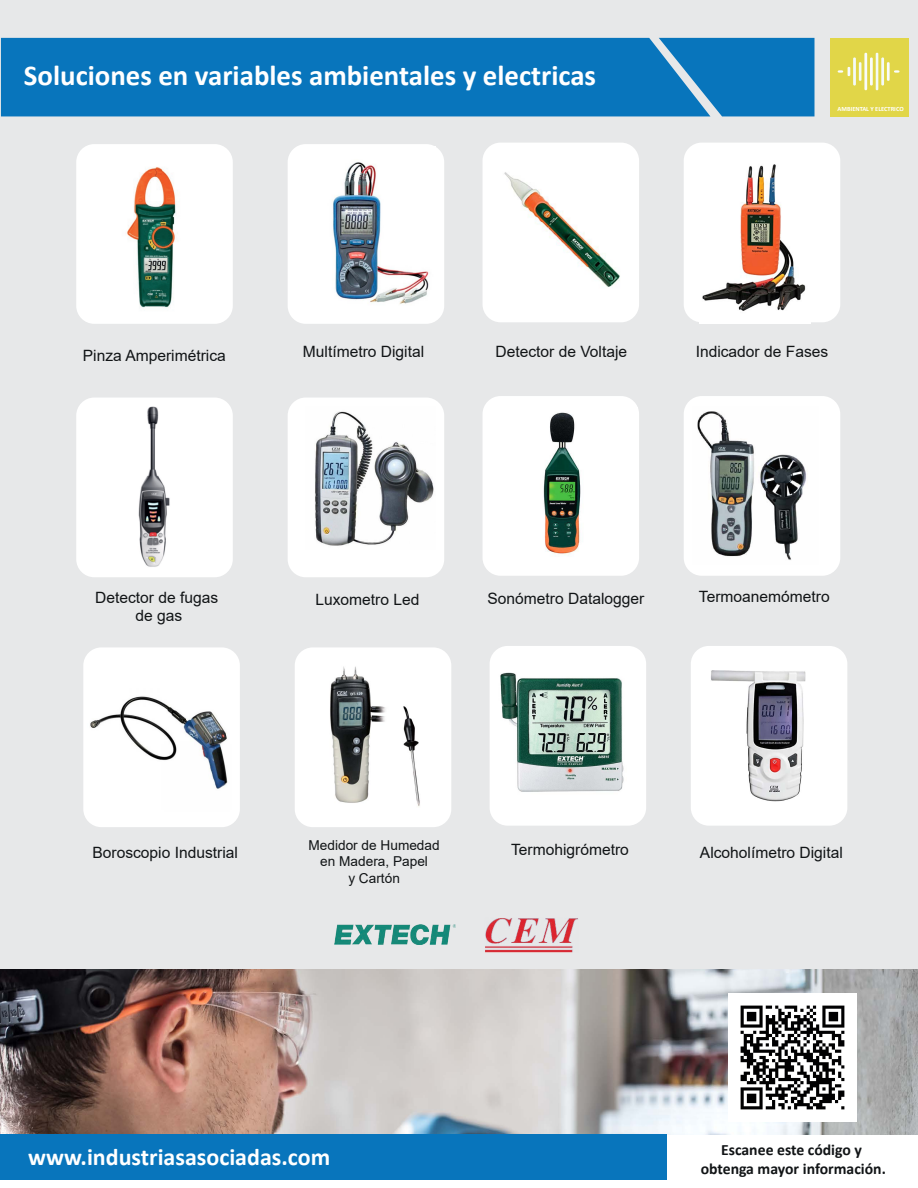
<style>
.page{position:relative;width:918px;height:1188px;background:#fff}
.page>*{position:absolute;margin:0;border:0;box-sizing:border-box;transform-origin:0 0}
.t1{font:700 28.8px "Calibri";color:#fff}
.t2{font:700 24px "Calibri";color:#fff}
.t3{font:700 15.75px/18.9px "Calibri";color:#111416;text-align:center}
.t4{font:15.6px/18.8px "Arial";color:#111416;text-align:center}
.t5{font:13.65px/16.4px "Arial";color:#111416;text-align:center}
.t6{font:700 6.45px "Calibri";color:#fff}
</style>
<div class="page">
<div style="left:1px;top:0;width:917px;height:971px;background:#e7e8e9"></div>
<img style="left:0;top:969px;width:918px;height:165px">
<div style="left:1px;top:38px;width:658px;height:78px;background:#0875bc"></div>
<svg style="left:659px;top:38px;width:156px;height:78px"></svg>
<div style="left:76px;top:144px;width:157px;height:180px;background:#fff;border-radius:18px"></div>
<div style="left:288px;top:144px;width:156px;height:180px;background:#fff;border-radius:18px"></div>
<div style="left:483px;top:143px;width:156px;height:179px;background:#fff;border-radius:18px"></div>
<div style="left:684px;top:143px;width:156px;height:179px;background:#fff;border-radius:18px"></div>
<div style="left:76px;top:398px;width:157px;height:179px;background:#fff;border-radius:18px"></div>
<div style="left:288px;top:398px;width:156px;height:179px;background:#fff;border-radius:18px"></div>
<div style="left:483px;top:396px;width:156px;height:180px;background:#fff;border-radius:18px"></div>
<div style="left:684px;top:396px;width:156px;height:180px;background:#fff;border-radius:18px"></div>
<div style="left:1px;top:1134px;width:666px;height:46px;background:#0875bc"></div>
<div style="left:83px;top:647px;width:157px;height:180px;background:#fff;border-radius:18px"></div>
<div style="left:295px;top:647px;width:156px;height:180px;background:#fff;border-radius:18px"></div>
<div style="left:490px;top:646px;width:156px;height:180px;background:#fff;border-radius:18px"></div>
<div style="left:691px;top:646px;width:156px;height:180px;background:#fff;border-radius:18px"></div>
<img style="left:126px;top:167px;width:50px;height:141px">
<img style="left:333px;top:146px;width:103px;height:158px">
<img style="left:315px;top:411px;width:119px;height:135px">
<img style="left:543px;top:412px;width:38px;height:144px">
<img style="left:504px;top:172px;width:116px;height:115px">
<img style="left:700px;top:164px;width:111px;height:159px">
<img style="left:697px;top:411px;width:109px;height:149px">
<img style="left:90px;top:696px;width:138px;height:93px">
<img style="left:330px;top:666px;width:90px;height:141px">
<img style="left:500px;top:672px;width:124px;height:120px">
<img style="left:711px;top:671px;width:94px;height:130px">
<div style="left:830px;top:38px;width:79px;height:79px;background:#e1d648"></div>
<svg style="left:838px;top:53px;width:62px;height:37px"></svg>
<img style="left:485px;top:918px;width:93px;height:35px">
<img style="left:335px;top:924px;width:120px;height:21px">
<img style="left:728px;top:993px;width:128px;height:128px">
<img style="left:138px;top:406px;width:32px;height:161px">
<h1 class="t1" style="left:24px;top:55px;width:574px">Soluciones en variables ambientales y electricas</h1>
<p class="t6" style="left:838px;top:104px;width:68px">AMBIENTAL Y ELECTRICO</p>
<p class="t4" style="left:303px;top:342px;width:123px">Multímetro Digital</p>
<p class="t4" style="left:83px;top:346px;width:144px">Pinza Amperimétrica</p>
<p class="t4" style="left:696px;top:342px;width:134px">Indicador de Fases</p>
<p class="t4" style="left:495px;top:342px;width:133px">Detector de Voltaje</p>
<p class="t4" style="left:95px;top:588px;width:125px">Detector de fugas de gas</p>
<p class="t4" style="left:315px;top:590px;width:105px">Luxometro Led</p>
<p class="t4" style="left:488px;top:589px;width:158px">Sonómetro Datalogger</p>
<p class="t4" style="left:699px;top:587px;width:132px">Termoanemómetro</p>
<p class="t5" style="left:309px;top:837px;width:133px">Medidor de Humedad en Madera, Papel<br>y Cartón</p>
<p class="t4" style="left:92px;top:843px;width:147px">Boroscopio Industrial</p>
<p class="t4" style="left:511px;top:840px;width:119px">Termohigrómetro</p>
<p class="t4" style="left:700px;top:843px;width:144px">Alcoholímetro Digital</p>
<h2 class="t2" style="left:28px;top:1140px;width:304px">www.industriasasociadas.com</h2>
<p class="t3" style="left:701px;top:1140px;width:187px">Escanee este código y obtenga mayor información.</p>
</div>
